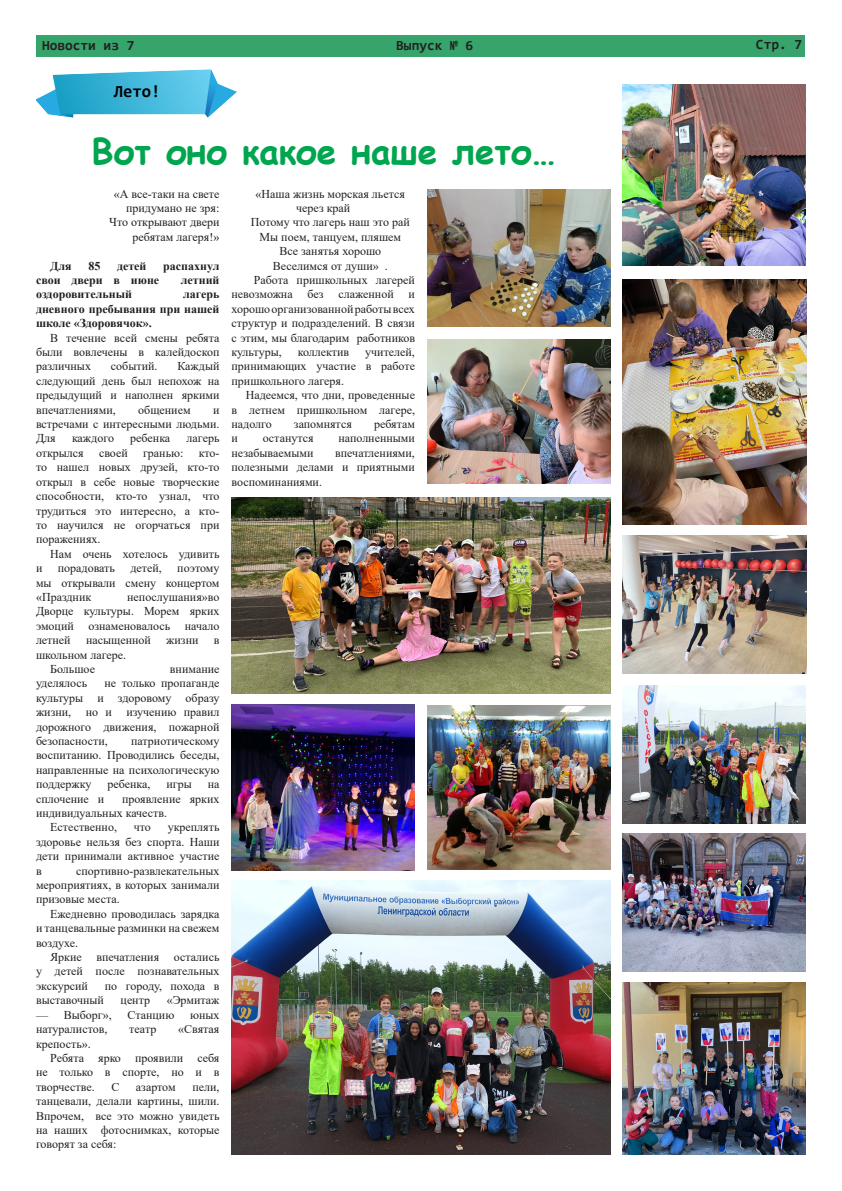
<style>
.page{position:relative;width:842px;height:1191px;background:#fff}
.page>*{position:absolute;margin:0;border:0;box-sizing:border-box;transform-origin:0 0}
.t1{font:700 35px "Comic Sans MS";color:#00a54f}
.t2{font:700 17px "Consolas";color:#000001}
.t3{font:700 14px "Consolas";color:#231f20}
.t4{font:12px/14.4px "Times New Roman";color:#231f20;text-align:justify}
.t5{font:700 12px/14.4px "Times New Roman";color:#231f20;text-align:justify}
</style>
<div class="page">
<img style="left:36px;top:69px;width:201px;height:49px">
<div style="left:36px;top:35px;width:769px;height:22px;background:#37a46c"></div>
<img style="left:231px;top:497px;width:379px;height:196px">
<img style="left:231px;top:704px;width:184px;height:166px">
<img style="left:622px;top:84px;width:184px;height:181px">
<img style="left:427px;top:189px;width:183px;height:138px">
<img style="left:622px;top:279px;width:184px;height:245px">
<img style="left:427px;top:339px;width:183px;height:144px">
<img style="left:231px;top:880px;width:379px;height:275px">
<img style="left:427px;top:706px;width:183px;height:163px">
<img style="left:622px;top:536px;width:184px;height:138px">
<img style="left:622px;top:685px;width:184px;height:138px">
<img style="left:622px;top:833px;width:184px;height:138px">
<img style="left:622px;top:982px;width:184px;height:173px">
<p class="t3" style="left:42px;top:37px;width:94px">Новости из 7</p>
<p class="t3" style="left:396px;top:37px;width:78px">Выпуск № 6</p>
<p class="t3" style="left:756px;top:35px;width:48px">Стр. 7</p>
<p class="t2" style="left:114px;top:80px;width:48px">Лето!</p>
<p class="t1" style="left:92px;top:125px;width:465px">Вот оно какое наше лето…</p>
<p class="t4" style="left:296px;top:186px;width:110px;text-indent:-41px">«Наша жизнь морская льется через край</p>
<p class="t4" style="left:251px;top:215px;width:160px">Потому что лагерь наш это рай</p>
<p class="t4" style="left:259px;top:229px;width:143px">Мы поем, танцуем, пляшем</p>
<p class="t4" style="left:279px;top:244px;width:103px">Все занятья хорошо</p>
<p class="t4" style="left:273px;top:258px;width:117px">Веселимся от души» .</p>
<p class="t4" style="left:231px;top:272px;width:185px;text-indent:22px">Работа пришкольных лагерей невозможна без слаженной и хорошо организованной работы всех структур и подразделений. В связи с этим, мы благодарим работников культуры,</p>
<p class="t4" style="left:114px;top:186px;width:107px">«А все-таки на свете</p>
<p class="t4" style="left:126px;top:200px;width:95px">придумано не зря:</p>
<p class="t4" style="left:109px;top:215px;width:112px">Что открывают двери</p>
<p class="t4" style="left:133px;top:229px;width:88px">ребятам лагеря!»</p>
<p class="t5" style="left:50px;top:258px;width:23px">Для</p>
<p class="t5" style="left:88px;top:258px;width:13px">85</p>
<p class="t5" style="left:117px;top:258px;width:31px">детей</p>
<p class="t5" style="left:163px;top:258px;width:58px">распахнул</p>
<p class="t5" style="left:36px;top:272px;width:125px">свои двери в июне</p>
<p class="t5" style="left:181px;top:272px;width:40px">летний</p>
<p class="t5" style="left:36px;top:287px;width:97px">оздоровительный</p>
<p class="t5" style="left:36px;top:287px;width:185px;text-indent:147px">лагерь дневного пребывания при нашей школе «Здоровячок».</p>
<p class="t4" style="left:36px;top:330px;width:185px;text-indent:14px">В течение всей смены ребята были вовлечены в калейдоскоп различных</p>
<p class="t4" style="left:231px;top:344px;width:185px;text-indent:134px">учителей, принимающих участие в работе пришкольного лагеря.</p>
<p class="t4" style="left:231px;top:388px;width:185px;text-indent:14px">Надеемся, что дни, проведенные в летнем пришкольном лагере, надолго</p>
<p class="t4" style="left:298px;top:344px;width:53px">коллектив</p>
<p class="t4" style="left:111px;top:359px;width:48px">событий.</p>
<p class="t4" style="left:36px;top:359px;width:185px;text-indent:141px">Каждый следующий день был непохож на предыдущий и наполнен яркими впечатлениями,</p>
<p class="t4" style="left:138px;top:402px;width:54px">общением</p>
<p class="t4" style="left:36px;top:402px;width:185px;text-indent:177px">и встречами с интересными людьми.<br>Для</p>
<p class="t4" style="left:294px;top:416px;width:59px">запомнятся</p>
<p class="t4" style="left:374px;top:416px;width:42px">ребятам</p>
<p class="t4" style="left:72px;top:431px;width:43px">каждого</p>
<p class="t4" style="left:130px;top:431px;width:41px">ребенка</p>
<p class="t4" style="left:187px;top:431px;width:34px">лагерь</p>
<p class="t4" style="left:36px;top:445px;width:49px">открылся</p>
<p class="t4" style="left:99px;top:445px;width:30px">своей</p>
<p class="t4" style="left:143px;top:445px;width:42px">гранью:</p>
<p class="t4" style="left:231px;top:431px;width:8px">и</p>
<p class="t4" style="left:263px;top:431px;width:53px">останутся</p>
<p class="t4" style="left:338px;top:431px;width:78px">наполненными</p>
<p class="t4" style="left:231px;top:445px;width:83px">незабываемыми</p>
<p class="t4" style="left:231px;top:445px;width:185px;text-indent:104px">впечатлениями, полезными делами и приятными воспоминаниями.</p>
<p class="t4" style="left:36px;top:445px;width:185px;text-indent:163px">кто&shy;то нашел новых друзей, кто-то открыл в себе новые творческие способности, кто-то узнал, что трудиться это интересно, а кто&shy;то научился не огорчаться при поражениях.</p>
<p class="t4" style="left:50px;top:546px;width:171px">Нам очень хотелось удивить</p>
<p class="t4" style="left:36px;top:560px;width:8px">и</p>
<p class="t4" style="left:58px;top:560px;width:59px">порадовать</p>
<p class="t4" style="left:130px;top:560px;width:33px">детей,</p>
<p class="t4" style="left:36px;top:560px;width:185px;text-indent:141px">поэтому мы открывали смену концертом «Праздник</p>
<p class="t4" style="left:36px;top:589px;width:185px;text-indent:91px">непослушания»во Дворце культуры. Морем ярких эмоций ознаменовалось начало летней</p>
<p class="t4" style="left:86px;top:632px;width:66px">насыщенной</p>
<p class="t4" style="left:166px;top:632px;width:34px">жизни</p>
<p class="t4" style="left:214px;top:632px;width:7px">в</p>
<p class="t4" style="left:36px;top:647px;width:92px">школьном лагере.</p>
<p class="t4" style="left:50px;top:661px;width:46px">Большое</p>
<p class="t4" style="left:170px;top:661px;width:51px">внимание</p>
<p class="t4" style="left:36px;top:676px;width:53px">уделялось</p>
<p class="t4" style="left:36px;top:676px;width:185px;text-indent:68px">не только пропаганде культуры и здоровому образу жизни, но и изучению правил дорожного движения, пожарной безопасности,</p>
<p class="t4" style="left:36px;top:733px;width:185px;text-indent:95px">патриотическому воспитанию. Проводились беседы, направленные на психологическую поддержку</p>
<p class="t4" style="left:107px;top:776px;width:44px">ребенка,</p>
<p class="t4" style="left:166px;top:776px;width:27px">игры</p>
<p class="t4" style="left:208px;top:776px;width:13px">на</p>
<p class="t4" style="left:36px;top:791px;width:185px;text-indent:86px">проявление ярких индивидуальных качеств.</p>
<p class="t4" style="left:50px;top:820px;width:68px">Естественно,</p>
<p class="t4" style="left:134px;top:820px;width:19px">что</p>
<p class="t4" style="left:36px;top:791px;width:70px">сплочение и</p>
<p class="t4" style="left:36px;top:820px;width:185px;text-indent:132px">укреплять здоровье нельзя без спорта. Наши дети принимали активное участие в</p>
<p class="t4" style="left:36px;top:863px;width:185px;text-indent:40px">спортивно-развлекательных мероприятиях, в которых занимали призовые места.</p>
<p class="t4" style="left:36px;top:906px;width:185px;text-indent:14px">Ежедневно проводилась зарядка и танцевальные разминки на свежем воздухе.</p>
<p class="t4" style="left:36px;top:949px;width:185px;text-indent:14px">Яркие впечатления остались у детей после познавательных экскурсий</p>
<p class="t4" style="left:105px;top:978px;width:116px">по городу, похода в</p>
<p class="t4" style="left:36px;top:992px;width:69px">выставочный</p>
<p class="t4" style="left:121px;top:992px;width:31px">центр</p>
<p class="t4" style="left:167px;top:992px;width:54px">«Эрмитаж</p>
<p class="t4" style="left:36px;top:1007px;width:77px">— Выборг»,</p>
<p class="t4" style="left:128px;top:1007px;width:48px">Станцию</p>
<p class="t4" style="left:190px;top:1007px;width:31px">юных</p>
<p class="t4" style="left:36px;top:1021px;width:73px">натуралистов,</p>
<p class="t4" style="left:129px;top:1021px;width:29px">театр</p>
<p class="t4" style="left:178px;top:1021px;width:43px">«Святая</p>
<p class="t4" style="left:36px;top:1036px;width:56px">крепость».</p>
<p class="t4" style="left:36px;top:1050px;width:185px;text-indent:14px">Ребята ярко проявили себя не только в спорте, но и в творчестве.</p>
<p class="t4" style="left:111px;top:1079px;width:10px">С</p>
<p class="t4" style="left:136px;top:1079px;width:41px">азартом</p>
<p class="t4" style="left:36px;top:1079px;width:185px;text-indent:156px">пели, танцевали, делали картины, шили.<br>Впрочем, все это можно увидеть на наших фотоснимках, которые говорят за себя:</p>
</div>
